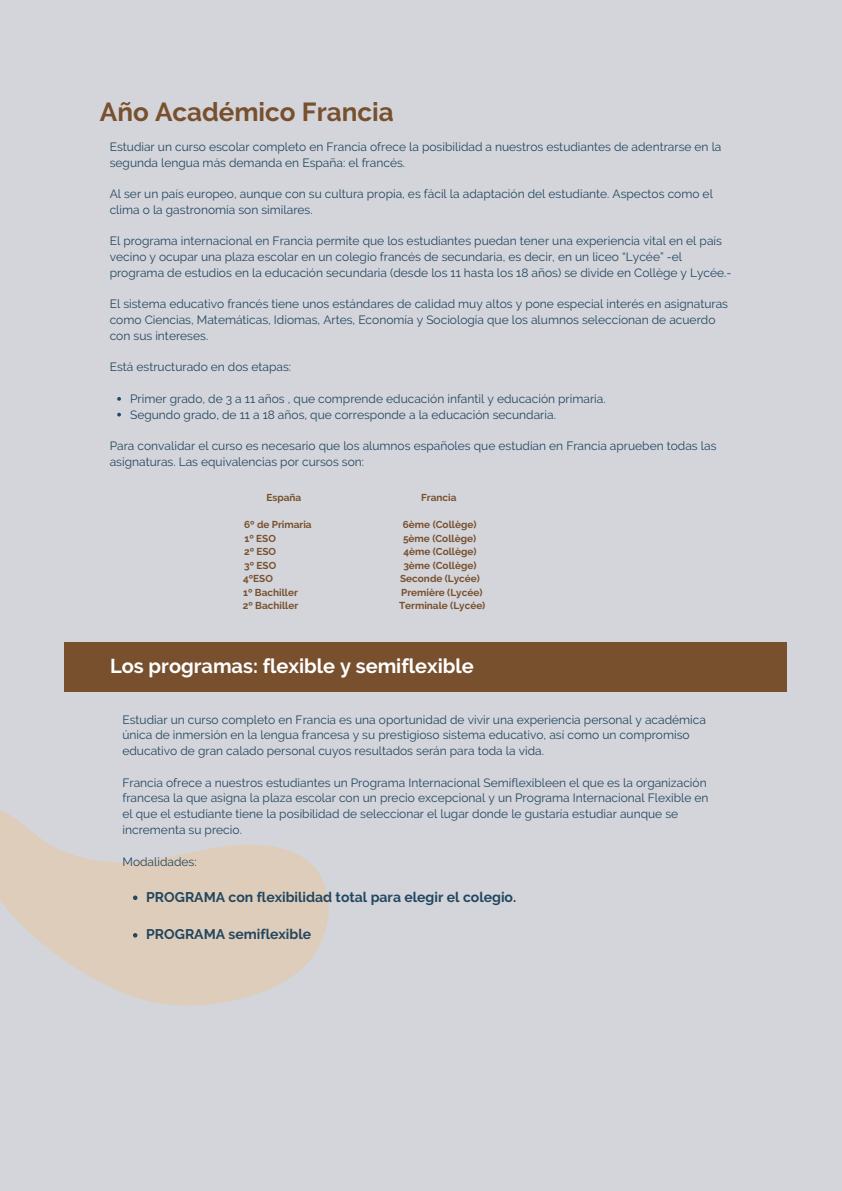
<style>
.page{position:relative;width:842px;height:1191px;background:#fff}
.page>*{position:absolute;margin:0;border:0;box-sizing:border-box;transform-origin:0 0}
.t1{font:700 26px "Raleway";color:#78502e}
.t2{font:700 20px "Raleway";color:#fff}
.t3{font:700 14px "Raleway";color:#23475f}
.t4{font:12px/15.8px "Raleway";color:#23475f}
.t5{font:700 10px "Raleway";color:#78502e}
</style>
<div class="page">
<div style="left:0;top:0;width:842px;height:1190px;background:#d3d5db"></div>
<svg style="left:0;top:810px;width:329px;height:195px;fill:#dfcdbb"></svg>
<svg style="left:117px;top:397px;width:4px;height:3px"></svg>
<svg style="left:117px;top:412px;width:4px;height:4px"></svg>
<div style="left:64px;top:642px;width:723px;height:50px;background:#78502e"></div>
<svg style="left:133px;top:895px;width:4px;height:4px"></svg>
<svg style="left:133px;top:932px;width:4px;height:5px"></svg>
<h4 class="t1" style="left:100px;top:96px;width:295px">Año Académico Francia</h4>
<h1 class="t4" style="left:110px;top:139px;width:613px">Estudiar un curso escolar completo en Francia ofrece la posibilidad a nuestros estudiantes de adentrarse en la segunda lengua más demanda en España: el francés.</h1>
<h4 class="t4" style="left:110px;top:186px;width:605px">Al ser un país europeo, aunque con su cultura propia, es fácil la adaptación del estudiante. Aspectos como el clima o la gastronomía son similares.</h4>
<h4 class="t4" style="left:110px;top:233px;width:623px">El programa internacional en Francia permite que los estudiantes puedan tener una experiencia vital en el país vecino y ocupar una plaza escolar en un colegio francés de secundaria, es decir, en un liceo “Lycée” -el programa de estudios en la educación secundaria (desde los 11 hasta los 18 años) se divide en Collège y Lycée.-</h4>
<h4 class="t4" style="left:110px;top:296px;width:620px">El sistema educativo francés tiene unos estándares de calidad muy altos y pone especial interés en asignaturas como Ciencias, Matemáticas, Idiomas, Artes, Economía y Sociología que los alumnos seleccionan de acuerdo con sus intereses.</h4>
<h4 class="t4" style="left:110px;top:359px;width:183px">Está estructurado en dos etapas:</h4>
<h4 class="t4" style="left:130px;top:391px;width:477px">Primer grado, de 3 a 11 años , que comprende educación infantil y educación primaria.</h4>
<p class="t4" style="left:130px;top:406px;width:427px">Segundo grado, de 11 a 18 años, que corresponde a la educación secundaria.</p>
<p class="t4" style="left:110px;top:438px;width:608px">Para convalidar el curso es necesario que los alumnos españoles que estudian en Francia aprueben todas las asignaturas. Las equivalencias por cursos son:</p>
<p class="t5" style="left:266px;top:491px;width:36px">España</p>
<p class="t5" style="left:421px;top:491px;width:37px">Francia</p>
<p class="t5" style="left:244px;top:518px;width:69px">6º de Primaria</p>
<p class="t5" style="left:403px;top:518px;width:75px">6ème (Collège)</p>
<p class="t5" style="left:244px;top:532px;width:33px">1º ESO</p>
<p class="t5" style="left:403px;top:532px;width:74px">5ème (Collège)</p>
<p class="t5" style="left:244px;top:545px;width:34px">2º ESO</p>
<p class="t5" style="left:403px;top:545px;width:75px">4ème (Collège)</p>
<p class="t5" style="left:244px;top:559px;width:34px">3º ESO</p>
<p class="t5" style="left:403px;top:559px;width:75px">3ème (Collège)</p>
<p class="t5" style="left:243px;top:572px;width:31px">4ºESO</p>
<p class="t5" style="left:400px;top:572px;width:81px">Seconde (Lycée)</p>
<p class="t5" style="left:243px;top:586px;width:56px">1º Bachiller</p>
<p class="t5" style="left:401px;top:586px;width:83px">Première (Lycée)</p>
<h2 class="t5" style="left:243px;top:599px;width:57px">2º Bachiller</h2>
<h2 class="t5" style="left:399px;top:599px;width:88px">Terminale (Lycée)</h2>
<h4 class="t2" style="left:110px;top:654px;width:365px">Los programas: flexible y semiflexible</h4>
<h4 class="t4" style="left:122px;top:711px;width:585px">Estudiar un curso completo en Francia es una oportunidad de vivir una experiencia personal y académica única de inmersión en la lengua francesa y su prestigioso sistema educativo, así como un compromiso educativo de gran calado personal cuyos resultados serán para toda la vida.</h4>
<h4 class="t4" style="left:122px;top:774px;width:588px">Francia ofrece a nuestros estudiantes un Programa Internacional Semiflexibleen el que es la organización francesa la que asigna la plaza escolar con un precio excepcional y un Programa Internacional Flexible en el que el estudiante tiene la posibilidad de seleccionar el lugar donde le gustaría estudiar aunque se incrementa su precio.</h4>
<p class="t4" style="left:122px;top:853px;width:76px">Modalidades:</p>
<p class="t3" style="left:146px;top:888px;width:371px">PROGRAMA con flexibilidad total para elegir el colegio.</p>
<p class="t3" style="left:146px;top:925px;width:166px">PROGRAMA semiflexible</p>
</div>
